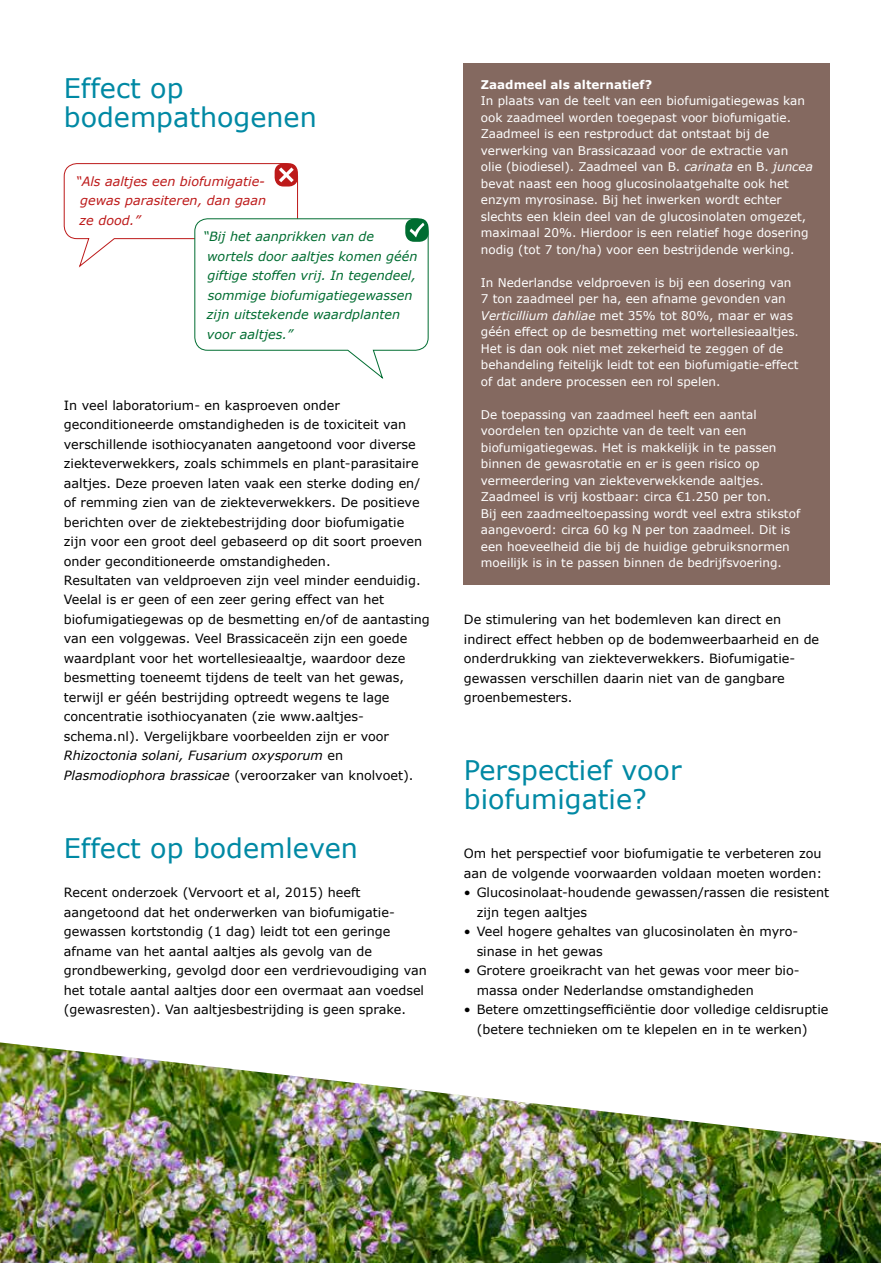
<style>
.page{position:relative;width:881px;height:1263px;background:#fff}
.page>*{position:absolute;margin:0;border:0;box-sizing:border-box;transform-origin:0 0}
.t1{font:27px/29.2px "Verdana";color:#0089a4}
.t2{font:12.75px/19.5px "Verdana";color:#000}
.t3{font:italic 12.75px/19.5px "Verdana";color:#006d31}
.t4{font:italic 12.75px/19.5px "Verdana";color:#bd1a1a;text-align:justify}
.t5{font:12px/16.5px "Verdana";color:#fff}
.t6{font:700 12px "Verdana";color:#fff}
.s1{font-style:italic}
</style>
<div class="page">
<svg style="left:63px;top:163px;width:365px;height:216px"></svg>
<div style="left:463px;top:63px;width:366px;height:521px;background:#846960"></div>
<img style="left:0;top:1042px;width:880px;height:221px">
<h1 class="t1" style="left:64px;top:73px;width:254px">Effect op bodempathogenen</h1>
<p class="t4" style="left:76px;top:172px;width:192px">“Als aaltjes een biofumigatie&shy;gewas parasiteren, dan gaan ze dood.”</p>
<p class="t3" style="left:203px;top:227px;width:216px">“Bij het aanprikken van de wortels door aaltjes komen géén giftige stoffen vrij. In tegendeel, sommige biofumigatiegewassen zijn uitstekende waardplanten voor aaltjes.”</p>
<p class="t2" style="left:64px;top:395px;width:367px">In veel laboratorium- en kasproeven onder geconditioneerde omstandigheden is de toxiciteit van verschillende isothiocyanaten aangetoond voor diverse ziekteverwekkers, zoals schimmels en plant-parasitaire aaltjes. Deze proeven laten vaak een sterke doding en/ of remming zien van de ziekteverwekkers. De positieve berichten over de ziektebestrijding door biofumigatie zijn voor een groot deel gebaseerd op dit soort proeven onder geconditioneerde omstandigheden.<br>Resultaten van veldproeven zijn veel minder eenduidig.<br>Veelal is er geen of een zeer gering effect van het biofumigatiegewas op de besmetting en/of de aantasting van een volggewas. Veel Brassicaceën zijn een goede waardplant voor het wortellesieaaltje, waardoor deze besmetting toeneemt tijdens de teelt van het gewas, terwijl er géén bestrijding optreedt wegens te lage concentratie isothiocyanaten (zie www.aaltjes&shy;schema.nl). Vergelijkbare voorbeelden zijn er voor <span class="s1">Rhizoctonia solani, Fusarium oxysporum</span> en <span class="s1">Plasmodiophora brassicae</span> (veroorzaker van knolvoet).</p>
<h1 class="t1" style="left:64px;top:834px;width:295px">Effect op bodemleven</h1>
<p class="t2" style="left:64px;top:883px;width:364px">Recent onderzoek (Vervoort et al, 2015) heeft aangetoond dat het onderwerken van biofumigatie&shy;gewassen kortstondig (1 dag) leidt tot een geringe afname van het aantal aaltjes als gevolg van de grondbewerking, gevolgd door een verdrievoudiging van het totale aantal aaltjes door een overmaat aan voedsel (gewasresten). Van aaltjesbestrijding is geen sprake.</p>
<p class="t6" style="left:480px;top:77px;width:172px">Zaadmeel als alternatief?</p>
<p class="t5" style="left:480px;top:93px;width:333px">In plaats van de teelt van een biofumigatiegewas kan ook zaadmeel worden toegepast voor biofumigatie.<br>Zaadmeel is een restproduct dat ontstaat bij de verwerking van Brassicazaad voor de extractie van<br>olie (biodiesel). Zaadmeel van B. <span class="s1">carinata</span> en B. <span class="s1">juncea </span>bevat naast een hoog glucosinolaatgehalte ook het enzym myrosinase. Bij het inwerken wordt echter slechts een klein deel van de glucosinolaten omgezet, maximaal 20%. Hierdoor is een relatief hoge dosering nodig (tot 7 ton/ha) voor een bestrijdende werking.</p>
<p class="t5" style="left:480px;top:274px;width:319px">In Nederlandse veldproeven is bij een dosering van 7 ton zaadmeel per ha, een afname gevonden van <span class="s1">Verticillium dahliae</span> met 35% tot 80%, maar er was géén effect op de besmetting met wortellesieaaltjes.<br>Het is dan ook niet met zekerheid te zeggen of de behandeling feitelijk leidt tot een biofumigatie-effect of dat andere processen een rol spelen.</p>
<p class="t5" style="left:480px;top:406px;width:321px">De toepassing van zaadmeel heeft een aantal voordelen ten opzichte van de teelt van een biofumigatiegewas. Het is makkelijk in te passen binnen de gewasrotatie en er is geen risico op vermeerdering van ziekteverwekkende aaltjes.<br>Zaadmeel is vrij kostbaar: circa €1.250 per ton.<br>Bij een zaadmeeltoepassing wordt veel extra stikstof aangevoerd: circa 60 kg N per ton zaadmeel. Dit is een hoeveelheid die bij de huidige gebruiksnormen moeilijk is in te passen binnen de bedrijfsvoering.</p>
<p class="t2" style="left:463px;top:610px;width:357px">De stimulering van het bodemleven kan direct en indirect effect hebben op de bodemweerbaarheid en de onderdrukking van ziekteverwekkers. Biofumigatie&shy;gewassen verschillen daarin niet van de gangbare groenbemesters.</p>
<h1 class="t1" style="left:463px;top:756px;width:219px">Perspectief voor biofumigatie?</h1>
<p class="t2" style="left:463px;top:844px;width:360px">Om het perspectief voor biofumigatie te verbeteren zou aan de volgende voorwaarden voldaan moeten worden:</p>
<p class="t2" style="left:476px;top:883px;width:354px;text-indent:-13px">• Glucosinolaat-houdende gewassen/rassen die resistent zijn tegen aaltjes</p>
<p class="t2" style="left:476px;top:922px;width:321px;text-indent:-13px">• Veel hogere gehaltes van glucosinolaten èn myro&shy;sinase in het gewas</p>
<p class="t2" style="left:476px;top:961px;width:322px;text-indent:-13px">• Grotere groeikracht van het gewas voor meer bio&shy;massa onder Nederlandse omstandigheden</p>
<p class="t2" style="left:476px;top:1000px;width:353px;text-indent:-13px">• Betere omzettingsefficiëntie door volledige celdisruptie (betere technieken om te klepelen en in te werken)</p>
</div>
